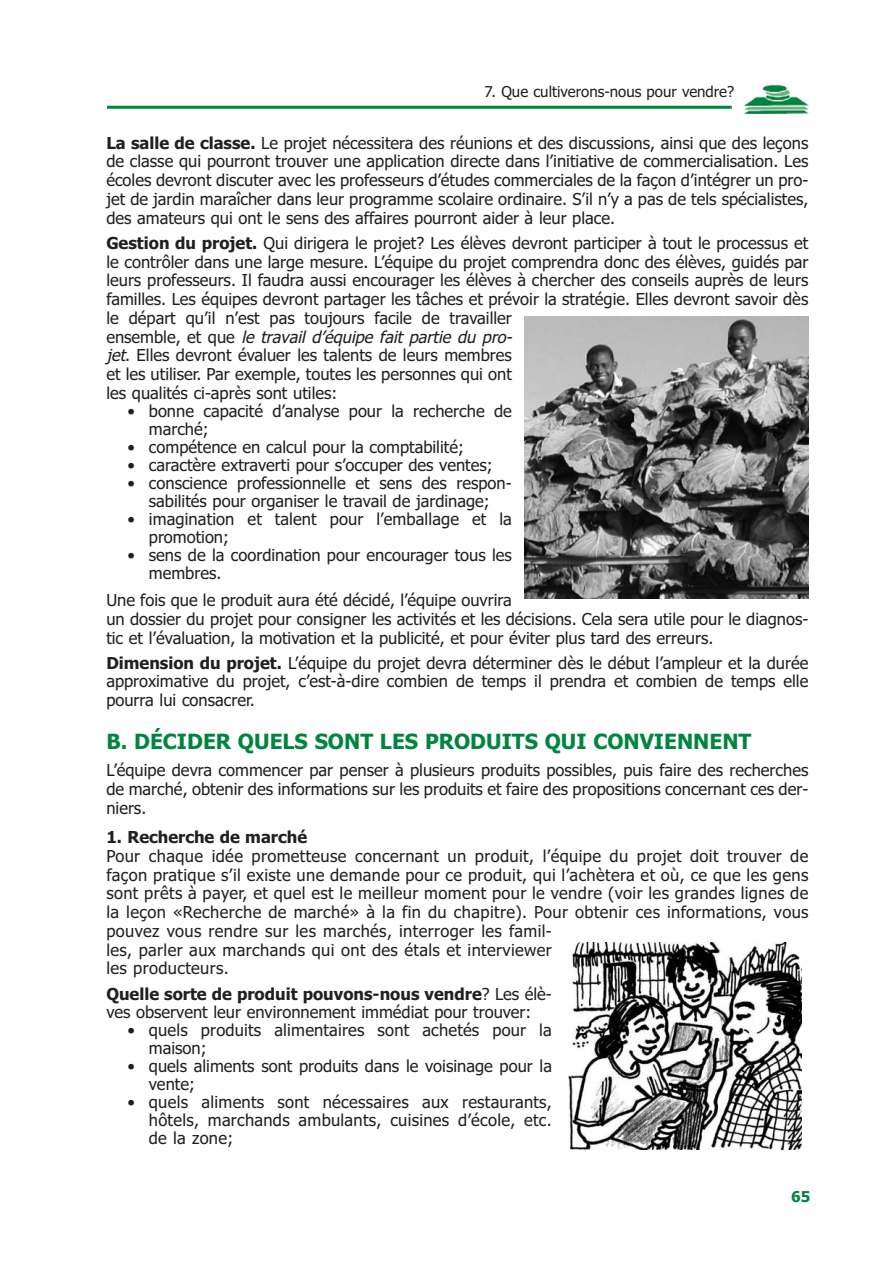
<style>
.page{position:relative;width:893px;height:1263px;background:#fff}
.page>*{position:absolute;margin:0;border:0;box-sizing:border-box;transform-origin:0 0}
.t1{font:700 21px "Tahoma";color:#00853f}
.t2{font:16.5px/18.8px "Tahoma";color:#231f20}
.t3{font:16.5px/18.8px "Tahoma";letter-spacing:.02em;color:#231f20}
.t4{font:700 16.5px "Tahoma";color:#231f20}
.t5{font:15px "Tahoma";color:#231f20}
.t6{font:700 15px "Tahoma";color:#00853f}
.s1{font-weight:700}
.s2{font-style:italic}
</style>
<div class="page">
<hr style="left:107px;top:106px;width:624px;height:3px;background:#00853f">
<svg style="left:744px;top:84px;width:65px;height:30px"></svg>
<img style="left:524px;top:317px;width:284px;height:282px">
<img style="left:568px;top:942px;width:233px;height:207px">
<p class="t5" style="left:484px;top:85px;width:251px">7. Que cultiverons-nous pour vendre?</p>
<p class="t2" style="left:106px;top:135px;width:703px;text-align:justify"><span class="s1">La salle de classe.</span> Le projet nécessitera des réunions et des discussions, ainsi que des leçons de classe qui pourront trouver une application directe dans l’initiative de commercialisation. Les écoles devront discuter avec les professeurs d’études commerciales de la façon d’intégrer un pro&shy;jet de jardin maraîcher dans leur programme scolaire ordinaire. S’il n’y a pas de tels spécialistes, des amateurs qui ont le sens des affaires pourront aider à leur place.</p>
<p class="t2" style="left:106px;top:235px;width:703px"><span class="s1">Gestion du projet.</span> Qui dirigera le projet? Les élèves devront participer à tout le processus et le contrôler dans une large mesure. L’équipe du projet comprendra donc des élèves, guidés par leurs professeurs. Il faudra aussi encourager les élèves à chercher des conseils auprès de leurs familles. Les équipes devront partager les tâches et prévoir la stratégie. Elles devront savoir dès le départ qu’il n’est pas toujours facile de travailler<br>e n s e m b l e , e t q u e <span class="s2">le travail d’équipe fait partie du pro-<br>jet</span>. Elles devront évaluer les talents de leurs membres<br>et les utiliser. Par exemple, toutes les personnes qui ont<br>les qualités ci-après sont utiles:</p>
<p class="t2" style="left:149px;top:403px;width:364px;line-height:18px;text-indent:-21px">• bonne capacité d’analyse pour la recherche de marché;</p>
<p class="t2" style="left:128px;top:439px;width:338px">• compétence en calcul pour la comptabilité;</p>
<p class="t2" style="left:128px;top:457px;width:366px">• caractère extraverti pour s’occuper des ventes;</p>
<p class="t2" style="left:128px;top:475px;width:385px;line-height:18px;text-align:center">• conscience professionnelle et sens des respon&shy;sabilités pour organiser le travail de jardinage;</p>
<p class="t2" style="left:149px;top:511px;width:364px;line-height:18px;text-indent:-21px">• imagination et talent pour l’emballage et la promotion;</p>
<p class="t2" style="left:149px;top:547px;width:364px;line-height:18px;text-indent:-21px">• sens de la coordination pour encourager tous les membres.</p>
<p class="t2" style="left:106px;top:592px;width:703px">Une fois que le produit aura été décidé, l’équipe ouvrira<br>un dossier du projet pour consigner les activités et les décisions. Cela sera utile pour le diagnos&shy;tic et l’évaluation, la motivation et la publicité, et pour éviter plus tard des erreurs.</p>
<p class="t2" style="left:106px;top:655px;width:703px;text-align:justify"><span class="s1">Dimension du projet.</span> L’équipe du projet devra déterminer dès le début l’ampleur et la durée approximative du projet, c’est-à-dire combien de temps il prendra et combien de temps elle pourra lui consacrer.</p>
<p class="t1" style="left:106px;top:733px;width:646px">B. DÉCIDER QUELS SONT LES PRODUITS QUI CONVIENNENT</p>
<p class="t2" style="left:106px;top:762px;width:703px;text-align:justify">L’équipe devra commencer par penser à plusieurs produits possibles, puis faire des recherches de marché, obtenir des informations sur les produits et faire des propositions concernant ces der&shy;niers.</p>
<p class="t4" style="left:106px;top:831px;width:202px">1. Recherche de marché</p>
<p class="t3" style="left:106px;top:848px;width:703px">Pour chaque idée prometteuse concernant un produit, l’équipe du projet doit trouver de façon pratique s’il existe une demande pour ce produit, qui l’achètera et où, ce que les gens sont prêts à payer, et quel est le meilleur moment pour le vendre (voir les grandes lignes de la leçon «Recherche de marché» à la fin du chapitre). Pour obtenir ces informations, vous pouvez vous rendre sur les marchés, interroger les famil-<br>les, parler aux marchands qui ont des étals et interviewer<br>les producteurs.</p>
<p class="t2" style="left:106px;top:986px;width:447px"><span class="s1">Quelle sorte de produit pouvons-nous vendre</span>? Les élè&shy;ves observent leur environnement immédiat pour trouver:</p>
<p class="t2" style="left:149px;top:1023px;width:404px;line-height:18px;text-indent:-21px">• quels produits alimentaires sont achetés pour la maison;</p>
<p class="t2" style="left:149px;top:1059px;width:404px;line-height:18px;text-indent:-21px">• quels aliments sont produits dans le voisinage pour la vente;</p>
<p class="t2" style="left:149px;top:1095px;width:404px;line-height:18px;text-align:justify;text-indent:-21px">• quels aliments sont nécessaires aux restaurants, hôtels, marchands ambulants, cuisines d’école, etc. de la zone;</p>
<p class="t6" style="left:791px;top:1191px;width:21px">65</p>
</div>
